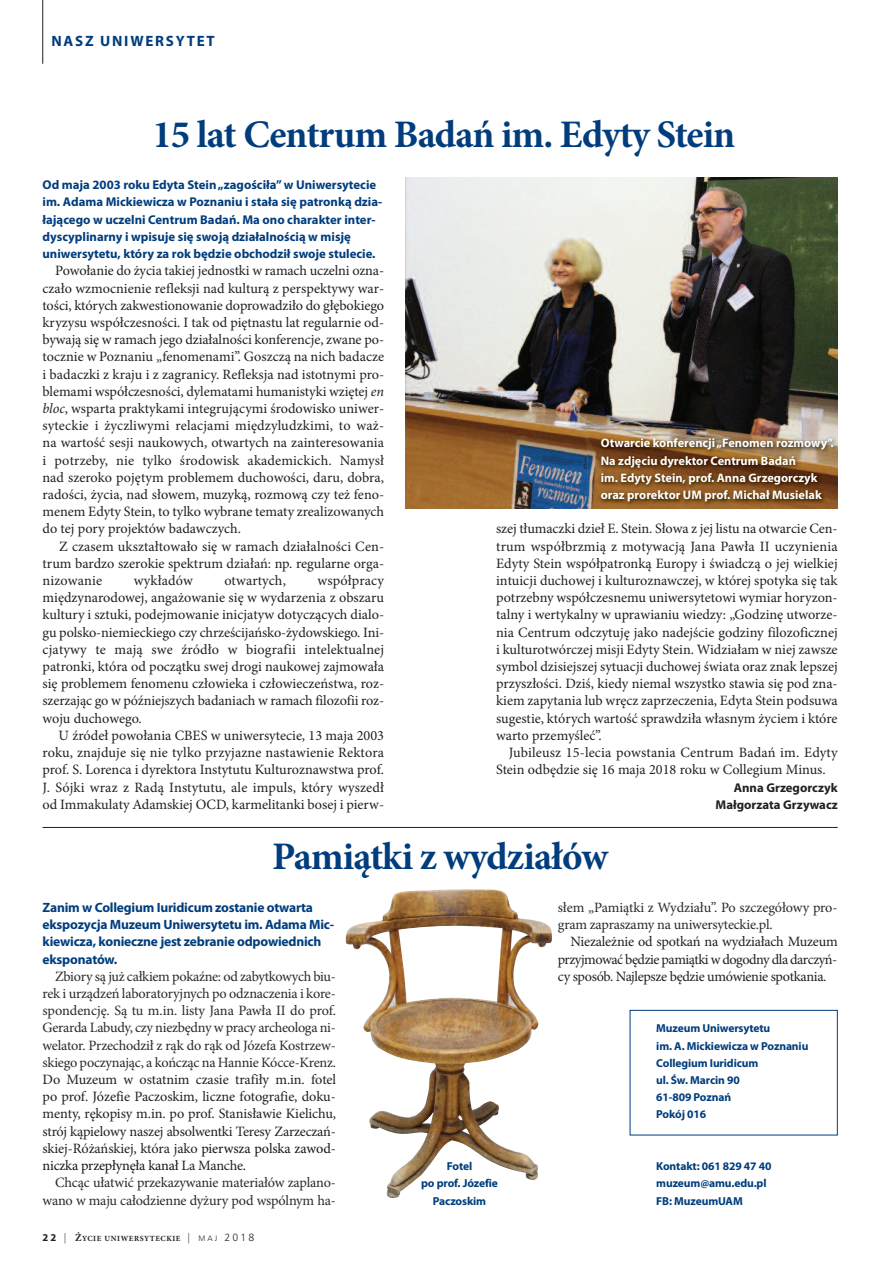
<style>
.page{position:relative;width:893px;height:1263px;background:#fff}
.page>*{position:absolute;margin:0;border:0;box-sizing:border-box;transform-origin:0 0}
.t1{font:700 39px "Minion Pro";letter-spacing:-.025em;color:#013d7d}
.t2{font:700 15px "Myriad Pro";letter-spacing:.12em;color:#013d7d}
.t3{font:14.25px/17.2px "Minion Pro";color:#231f20;text-align:justify}
.t4{font:14.25px/17.2px "Minion Pro";letter-spacing:-.015em;color:#2c2929}
.t5{font:700 13.5px/17.2px "Myriad Pro";letter-spacing:-.015em;color:#013d7d}
.t6{font:700 12.75px/17.2px "Myriad Pro";color:#013d7d}
.t7{font:700 12.75px/17.2px "Myriad Pro";color:#231f20;text-align:right}
.t8{font:700 12.3px/17.2px "Myriad Pro";color:#fff}
.t9{font:700 11.55px/17.2px "Myriad Pro";letter-spacing:-.01em;color:#013d7d}
.t10{font:700 7.8px "Minion Pro";letter-spacing:.065em;color:#231f20}
.s1{font-style:italic}
.s2{color:#191615}
.s3{font-family:"Myriad Pro";font-size:10.5px}
.s4{font-family:"Humnst 777 Lt EU";font-weight:400;font-size:10.5px}
.s5{font-size:10.5px}
.s6{font-family:"Humnst 777 Lt EU";font-weight:400}
</style>
<div class="page">
<div style="left:630px;top:1010px;width:208px;height:125px;border:1px solid #013d7d"></div>
<img style="left:345px;top:889px;width:207px;height:309px">
<hr style="left:42px;top:0;width:1px;height:64px;background:#231f20">
<img style="left:405px;top:178px;width:433px;height:330px">
<hr style="left:43px;top:827px;width:795px;height:1px;background:#231f20">
<img style="left:587px;top:421px;width:251px;height:88px">
<p class="t2" style="left:51px;top:36px;width:165px">nasz uniwersytet</p>
<h1 class="t1" style="left:152px;top:120px;width:584px">15 lat centrum Badań im. edyty stein</h1>
<p class="t6" style="left:43px;top:177px;width:341px">od maja 2003 roku edyta stein„zagościła”w uniwersytecie im. adama mickiewicza w poznaniu i stała się patronką dzia&shy;łającego w uczelni Centrum Badań. ma ono charakter inter&shy;dyscyplinarny i wpisuje się swoją działalnością w misję uniwersytetu, który za rok będzie obchodził swoje stulecie.</p>
<p class="t3" style="left:43px;top:263px;width:343px;text-indent:13px">Powołanie do życia takiej jednostki w ramach uczelni ozna&shy;czało wzmocnienie refleksji nad kulturą z perspektywy war&shy;tości, których zakwestionowanie doprowadziło do głębokiego kryzysu współczesności. I tak od piętnastu lat regularnie od&shy;bywają się w ramach jego działalności konferencje, zwane po&shy;tocznie w Poznaniu „fenomenami”. Goszczą na nich badacze i badaczki z kraju i z zagranicy. Refleksja nad istotnymi pro&shy;blemami współczesności, dylematami humanistyki wziętej <span class="s1">en bloc</span>, wsparta praktykami integrującymi środowisko uniwer&shy;syteckie i życzliwymi relacjami międzyludzkimi, to waż&shy;na wartość sesji naukowych, otwartych na zainteresowania i potrzeby, nie tylko środowisk akademickich. Namysł nad szeroko pojętym problemem duchowości, daru, dobra, radości, życia, nad słowem, muzyką, rozmową czy też feno&shy;menem Edyty Stein, to tylko wybrane tematy zrealizowanych do tej pory projektów badawczych.</p>
<p class="t3" style="left:43px;top:539px;width:343px;text-indent:17px">Z czasem ukształtowało się w ramach działalności Cen&shy;trum bardzo szerokie spektrum działań: np. regularne orga&shy;nizowanie</p>
<p class="t3" style="left:43px;top:573px;width:343px;text-indent:275px">współpracy międzynarodowej, angażowanie się w wydarzenia z obszaru kultury i sztuki, podejmowanie inicjatyw dotyczących dialo&shy;gu polsko-niemieckiego czy chrześcijańsko-żydowskiego. Ini&shy;cjatywy te mają swe źródło w biografii intelektualnej patronki, która od początku swej drogi naukowej zajmowała się problemem fenomenu człowieka i człowieczeństwa, roz&shy;szerzając go w późniejszych badaniach w ramach filozofii roz&shy;woju duchowego.</p>
<p class="t3" style="left:43px;top:728px;width:343px;text-indent:16px">U źródeł powołania CBES w uniwersytecie, 13 maja 2003 roku, znajduje się nie tylko przyjazne nastawienie Rektora prof. S. Lorenca i dyrektora Instytutu Kulturoznawstwa prof.<br>J. Sójki wraz z Radą Instytutu, ale impuls, który wyszedł od Immakulaty Adamskiej OCD, karmelitanki bosej i pierw-</p>
<p class="t3" style="left:134px;top:573px;width:61px">wykładów</p>
<p class="t3" style="left:224px;top:573px;width:63px">otwartych,</p>
<p class="t8" style="left:601px;top:436px;width:235px">otwarcie konferencji„Fenomen rozmowy”. na zdjęciu dyrektor Centrum Badań<br>im. edyty stein, prof. anna Grzegorczyk oraz prorektor um prof. michał musielak</p>
<p class="t3" style="left:496px;top:521px;width:343px">szej tłumaczki dzieł E. Stein. Słowa z jej listu na otwarcie Cen&shy;trum współbrzmią z motywacją Jana Pawła II uczynienia Edyty Stein współpatronką Europy i świadczą o jej wielkiej intuicji duchowej i kulturoznawczej, w której spotyka się tak potrzebny współczesnemu uniwersytetowi wymiar horyzon&shy;talny i wertykalny w uprawianiu wiedzy: „Godzinę utworze&shy;nia Centrum odczytuję jako nadejście godziny filozoficznej i kulturotwórczej misji Edyty Stein. Widziałam w niej zawsze symbol dzisiejszej sytuacji duchowej świata oraz znak lepszej przyszłości. Dziś, kiedy niemal wszystko stawia się pod zna&shy;kiem zapytania lub wręcz zaprzeczenia, Edyta Stein podsuwa sugestie, których wartość sprawdziła własnym życiem i które warto przemyśleć”.</p>
<p class="t3" style="left:496px;top:745px;width:343px;text-indent:13px">Jubileusz 15-lecia powstania Centrum Badań im. Edyty<br>Stein odbędzie się 16 maja 2018 roku w Collegium Minus.</p>
<p class="t7" style="left:716px;top:780px;width:124px">anna Grzegorczyk małgorzata Grzywacz</p>
<h1 class="t1" style="left:272px;top:841px;width:337px">Pamiątki z wydziałów</h1>
<p class="t5" style="left:43px;top:900px;width:293px">zanim w Collegium iuridicum zostanie otwarta ekspozycja muzeum uniwersytetu im. adama mic&shy;kiewicza, konieczne jest zebranie odpowiednich eksponatów.</p>
<p class="t4" style="left:43px;top:969px;width:295px;text-align:justify;text-indent:13px">Zbiory są już całkiem pokaźne: od zabytkowych biu&shy;rek i urządzeń laboratoryjnych po odznaczenia i kore&shy;spondencję. Są tu m.in. listy Jana Pawła II do prof.<br>Gerarda Labudy, czy niezbędny w pracy archeologa ni&shy;welator. Przechodził z rąk do rąk od Józefa Kostrzew&shy;skiego poczynając, a kończąc na Hannie Kócce-Krenz.</p>
<p class="t3" style="left:43px;top:1072px;width:295px">Do Muzeum w ostatnim czasie trafiły m.in. fotel po prof. Józefie Paczoskim, liczne fotografie, doku&shy;menty, rękopisy m.in. po prof. Stanisławie Kielichu, strój kąpielowy naszej absolwentki Teresy Zarzeczań&shy;skiej-Różańskiej, która jako <span class="s2">pierwsza polska zawod&shy;niczka przepłynęła kanał</span> La Manche<span class="s2">.</span></p>
<p class="t4" style="left:43px;top:1175px;width:295px;text-align:right">Chcąc ułatwić przekazywanie materiałów zaplano&shy;wano w maju całodzienne dyżury pod wspólnym ha-</p>
<p class="t10" style="left:43px;top:1236px;width:213px"><span class="s3">2 2</span> <span class="s4">|</span> <span class="s5">Ż</span>ycie uniWersyteckie <span class="s4">|</span> <span class="s6">M A J</span> <span class="s4">2 0 1 8</span></p>
<p class="t9" style="left:421px;top:1158px;width:78px;text-align:center">Fotel<br>po prof. Józefie paczoskim</p>
<p class="t4" style="left:558px;top:900px;width:281px">słem „Pamiątki z Wydziału”. Po szczegółowy pro&shy;gram zapraszamy na uniwersyteckie.pl.</p>
<p class="t3" style="left:558px;top:934px;width:281px;text-indent:13px">Niezależnie od spotkań na wydziałach Muzeum przyjmować będzie pamiątki w dogodny dla darczyń&shy;cy sposób. Najlepsze będzie umówienie spotkania.</p>
<p class="t9" style="left:656px;top:1021px;width:154px">muzeum uniwersytetu<br>im. a. mickiewicza w poznaniu<br>Collegium iuridicum<br>ul. Św. marcin 90<br>61-809 poznań<br>pokój 016</p>
<p class="t9" style="left:656px;top:1158px;width:117px">kontakt: 061 829 47 40 muzeum@amu.edu.pl<br>FB: muzeumuam</p>
</div>
